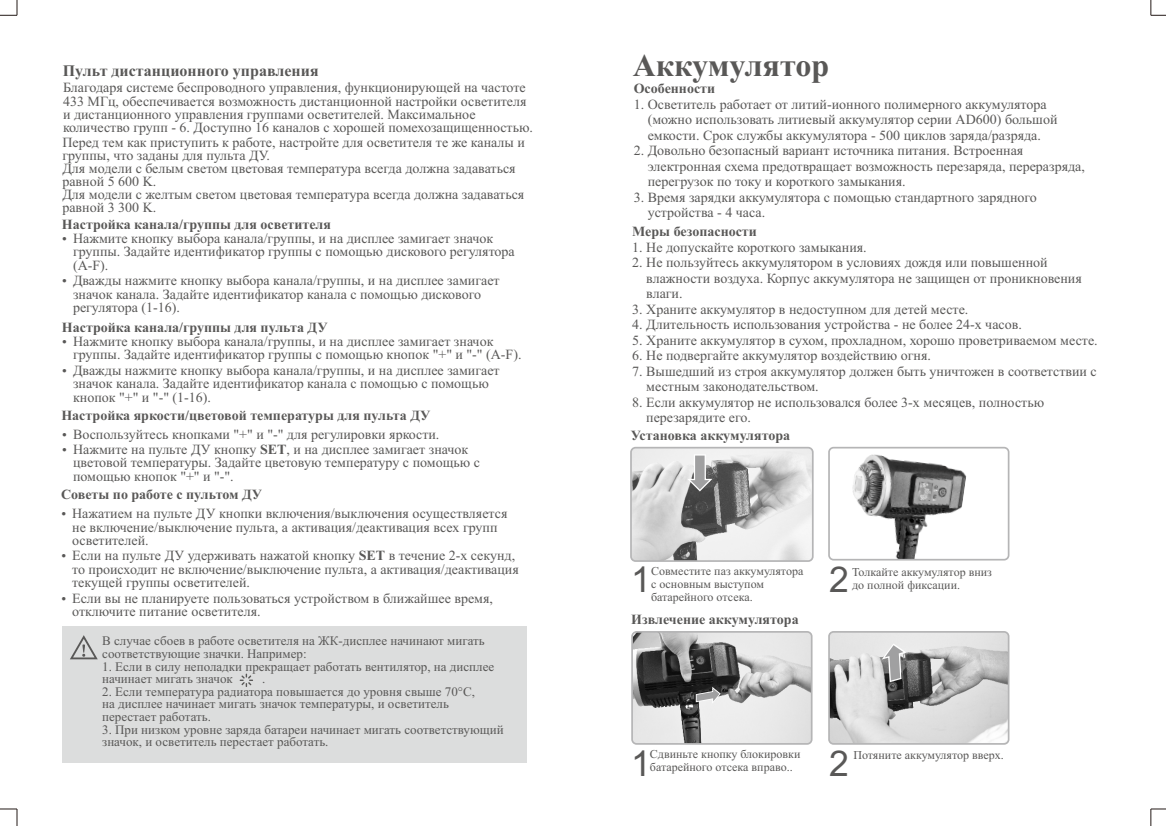
<style>
.page{position:relative;width:1166px;height:826px;background:#fff}
.page>*{position:absolute;margin:0;border:0;box-sizing:border-box;transform-origin:0 0}
.t1{font:35.6px "Arial";color:#595857}
.t2{font:700 32px "Times New Roman";color:#595857}
.t3{font:700 16px "Times New Roman";color:#595857}
.t4{font:14px/13.4px "Times New Roman";color:#595857}
.t5{font:700 14px "Times New Roman";color:#595857}
.t6{font:13px/12.6px "Times New Roman";color:#595857}
.t7{font:12px/13.2px "Times New Roman";color:#595857}
.s1{font-weight:700}
</style>
<div class="page">
<div style="left:62px;top:626px;width:464px;height:137px;background:#dcdddd"></div>
<svg style="left:70px;top:635px;width:28px;height:24px"></svg>
<svg style="left:240px;top:674px;width:13px;height:13px"></svg>
<img style="left:632px;top:632px;width:180px;height:112px;border-radius:5px">
<div style="left:631px;top:631px;width:182px;height:114px;border:2px solid #b5b5b6;border-radius:5px"></div>
<svg style="left:690px;top:680px;width:32px;height:33px"></svg>
<img style="left:829px;top:448px;width:180px;height:112px;border-radius:5px">
<div style="left:828px;top:447px;width:181px;height:114px;border:2px solid #b5b5b6;border-radius:5px"></div>
<img style="left:829px;top:632px;width:180px;height:112px;border-radius:5px">
<div style="left:828px;top:631px;width:181px;height:114px;border:2px solid #b5b5b6;border-radius:5px"></div>
<img style="left:631px;top:448px;width:182px;height:113px;border-radius:5px">
<div style="left:630px;top:447px;width:184px;height:115px;border:2px solid #b5b5b6;border-radius:5px"></div>
<svg style="left:684px;top:453px;width:32px;height:40px"></svg>
<svg style="left:871px;top:641px;width:48px;height:48px;background:#a4a4a5"></svg>
<svg style="left:0;top:0;width:18px;height:16px"></svg>
<svg style="left:0;top:809px;width:18px;height:17px"></svg>
<svg style="left:1151px;top:809px;width:15px;height:17px"></svg>
<svg style="left:1151px;top:0;width:15px;height:16px"></svg>
<p class="t3" style="left:63px;top:65px;width:257px">Пульт дистанционного управления</p>
<p class="t4" style="left:63px;top:83px;width:472px">Благодаря системе беспроводного управления, функционирующей на частоте 433 МГц, обеспечивается возможность дистанционной настройки осветителя и дистанционного управления группами осветителей. Максимальное количество групп - 6. Доступно 16 каналов с хорошей помехозащищенностью.</p>
<p class="t4" style="left:62px;top:137px;width:464px">Перед тем как приступить к работе, настройте для осветителя те же каналы и группы, что заданы для пульта ДУ.<br>Для модели с белым светом цветовая температура всегда должна задаваться равной 5 600 K.<br>Для модели с желтым светом цветовая температура всегда должна задаваться равной 3 300 K.</p>
<p class="t5" style="left:62px;top:220px;width:271px">Настройка канала/группы для осветителя</p>
<p class="t4" style="left:73px;top:233px;width:443px">Нажмите кнопку выбора канала/группы, и на дисплее замигает значок группы. Задайте идентификатор группы с помощью дискового регулятора (A-F).</p>
<p class="t4" style="left:73px;top:275px;width:428px">Дважды нажмите кнопку выбора канала/группы, и на дисплее замигает значок канала. Задайте идентификатор канала с помощью дискового регулятора (1-16).</p>
<p class="t5" style="left:62px;top:322px;width:267px">Настройка канала/группы для пульта ДУ</p>
<p class="t4" style="left:73px;top:336px;width:450px">Нажмите кнопку выбора канала/группы, и на дисплее замигает значок группы. Задайте идентификатор группы с помощью кнопок "+" и "-" (A-F).</p>
<p class="t4" style="left:73px;top:365px;width:428px">Дважды нажмите кнопку выбора канала/группы, и на дисплее замигает значок канала. Задайте идентификатор канала с помощью с помощью кнопок "+" и "-" (1-16).</p>
<p class="t5" style="left:61px;top:411px;width:371px">Настройка яркости/цветовой температуры для пульта ДУ</p>
<p class="t4" style="left:73px;top:427px;width:397px;line-height:15.6px">Воспользуйтесь кнопками "+" и "-" для регулировки яркости.<br>Нажмите на пульте ДУ кнопку <span class="s1">SET</span>, и на дисплее замигает значок</p>
<p class="t4" style="left:73px;top:457px;width:409px">цветовой температуры. Задайте цветовую температуру с помощью с помощью кнопок "+" и "-".</p>
<p class="t5" style="left:61px;top:490px;width:203px">Советы по работе с пультом ДУ</p>
<p class="t4" style="left:72px;top:508px;width:437px">Нажатием на пульте ДУ кнопки включения/выключения осуществляется не включение/выключение пульта, а активация/деактивация всех групп осветителей.</p>
<p class="t4" style="left:72px;top:550px;width:448px">Если на пульте ДУ удерживать нажатой кнопку <span class="s1">SET</span> в течение 2-х секунд, то происходит не включение/выключение пульта, а активация/деактивация текущей группы осветителей.</p>
<p class="t4" style="left:72px;top:592px;width:422px">Если вы не планируете пользоваться устройством в ближайшее время, отключите питание осветителя.</p>
<p class="t6" style="left:102px;top:636px;width:384px">В случае сбоев в работе осветителя на ЖК-дисплее начинают мигать соответствующие значки. Например:</p>
<p class="t6" style="left:102px;top:661px;width:394px">1. Если в силу неполадки прекращает работать вентилятор, на дисплее начинает мигать значок</p>
<p class="t6" style="left:262px;top:674px;width:5px">.</p>
<p class="t6" style="left:102px;top:686px;width:374px">2. Если температура радиатора повышается до уровня свыше 70°C, на дисплее начинает мигать значок температуры, и осветитель перестает работать.</p>
<p class="t6" style="left:102px;top:724px;width:403px">3. При низком уровне заряда батареи начинает мигать соответствующий значок, и осветитель перестает работать.</p>
<h2 class="t2" style="left:633px;top:54px;width:198px">Аккумулятор</h2>
<p class="t5" style="left:634px;top:84px;width:83px">Особенности</p>
<p class="t4" style="left:648px;top:98px;width:411px;line-height:15.6px;text-indent:-14px">1. Осветитель работает от литий-ионного полимерного аккумулятора (можно использовать литиевый аккумулятор серии AD600) большой емкости. Срок службы аккумулятора - 500 циклов заряда/разряда.</p>
<p class="t4" style="left:648px;top:144px;width:439px;line-height:15.6px;text-indent:-14px">2. Довольно безопасный вариант источника питания. Встроенная электронная схема предотвращает возможность перезаряда, переразряда, перегрузок по току и короткого замыкания.</p>
<p class="t4" style="left:648px;top:191px;width:391px;line-height:15.6px;text-indent:-14px">3. Время зарядки аккумулятора с помощью стандартного зарядного устройства - 4 часа.</p>
<p class="t5" style="left:632px;top:227px;width:126px">Меры безопасности</p>
<p class="t4" style="left:632px;top:242px;width:236px">1. Не допускайте короткого замыкания.</p>
<p class="t4" style="left:646px;top:256px;width:437px;line-height:15.6px;text-indent:-14px">2. Не пользуйтесь аккумулятором в условиях дождя или повышенной влажности воздуха. Корпус аккумулятора не защищен от проникновения влаги.</p>
<p class="t4" style="left:632px;top:304px;width:338px">3. Храните аккумулятор в недоступном для детей месте.</p>
<p class="t4" style="left:632px;top:319px;width:391px">4. Длительность использования устройства - не более 24-х часов.</p>
<p class="t4" style="left:632px;top:335px;width:467px">5. Храните аккумулятор в сухом, прохладном, хорошо проветриваемом месте.</p>
<p class="t4" style="left:632px;top:350px;width:300px">6. Не подвергайте аккумулятор воздействию огня.</p>
<p class="t4" style="left:646px;top:364px;width:452px;line-height:15.6px;text-indent:-14px">7. Вышедший из строя аккумулятор должен быть уничтожен в соответствии с местным законодательством.</p>
<p class="t4" style="left:646px;top:395px;width:399px;line-height:15.6px;text-indent:-14px">8. Если аккумулятор не использовался более 3-х месяцев, полностью перезарядите его.</p>
<p class="t5" style="left:631px;top:431px;width:161px">Установка аккумулятора</p>
<h1 class="t1" style="left:631px;top:566px;width:21px">1</h1>
<h1 class="t1" style="left:829px;top:566px;width:21px">2</h1>
<p class="t7" style="left:651px;top:565px;width:154px">Совместите паз аккумулятора с основным выступом батарейного отсека.</p>
<p class="t7" style="left:852px;top:566px;width:141px">Толкайте аккумулятор вниз до полной фиксации.</p>
<p class="t5" style="left:631px;top:615px;width:169px">Извлечение аккумулятора</p>
<p class="t7" style="left:650px;top:749px;width:152px">Сдвиньте кнопку блокировки батарейного отсека вправо..</p>
<p class="t7" style="left:853px;top:749px;width:152px">Потяните аккумулятор вверх.</p>
<h1 class="t1" style="left:631px;top:750px;width:21px">1</h1>
<h1 class="t1" style="left:829px;top:750px;width:21px">2</h1>
</div>
